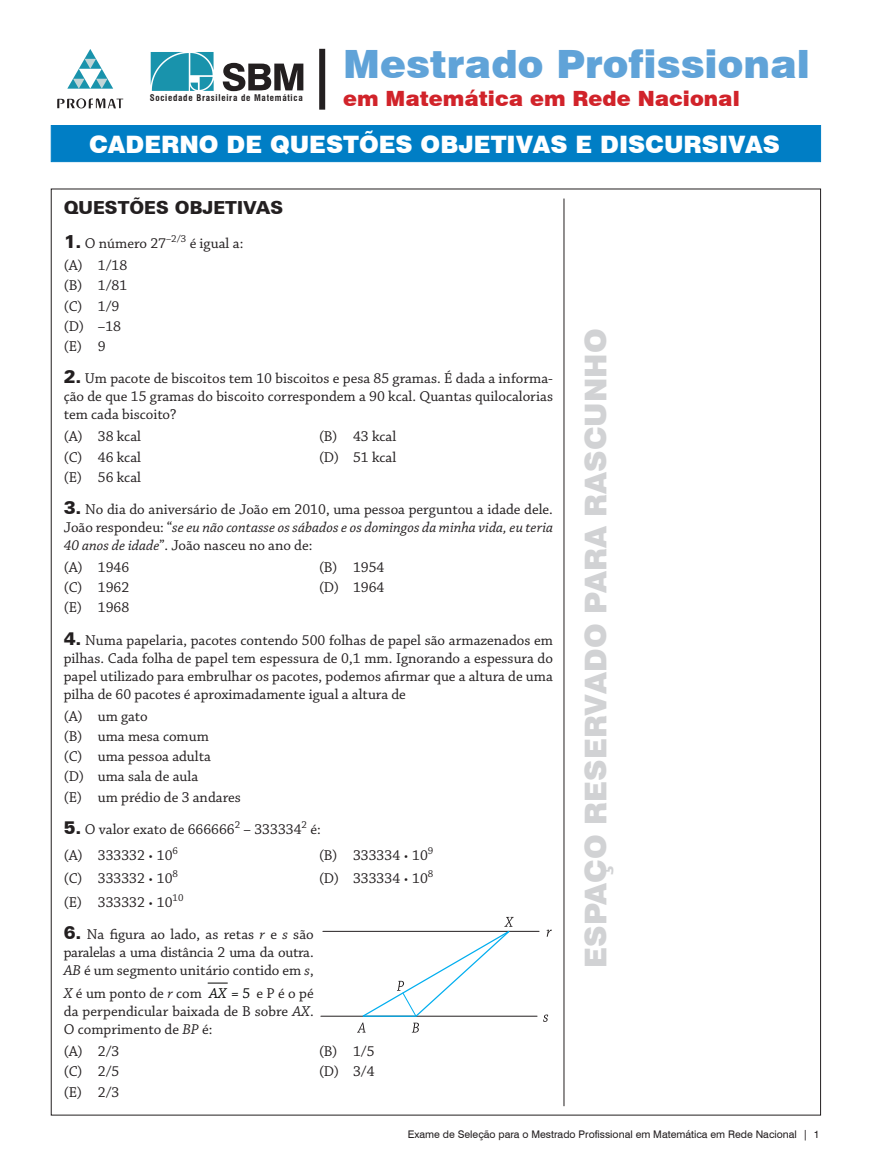
<style>
.page{position:relative;width:872px;height:1170px;background:#fff}
.page>*{position:absolute;margin:0;border:0;box-sizing:border-box;transform-origin:0 0}
.t1{font:900 39px "Swiss 721 BT";color:#60a3d8}
.t2{font:900 30px "Swiss 721 BT";color:#d1d2d4}
.t3{font:900 24px "Swiss 721 BT";color:#fff}
.t4{font:900 21px "Swiss 721 BT";color:#d1232a}
.t5{font:900 18px "Zurich BT";color:#231f20}
.t6{font:15px/18px "Chaparral Pro";color:#231f20;text-align:justify}
.t7{font:10.5px "Swiss 721 BT";color:#231f20}
.t8{font:700 condensed 9px "Swiss 721 BT";letter-spacing:.08em;color:#231f20}
.s1{font-family:"Zurich BT";font-weight:900;font-size:18px}
.s2{font-style:italic}
.s3{font-family:"Zurich BT";font-stretch:condensed;font-size:9px}
.s4{font-style:italic;color:#040503}
.s5{color:#040503}
</style>
<div class="page">
<hr style="left:563px;top:198px;width:1px;height:908px;background:#231f20">
<svg style="left:208px;top:982px;width:19px;height:1px"></svg>
<hr style="left:323px;top:930px;width:216px;height:1px;background:#231f20">
<hr style="left:321px;top:1015px;width:216px;height:1px;background:#231f20">
<svg style="left:546px;top:929px;width:6px;height:7px"></svg>
<svg style="left:543px;top:1014px;width:5px;height:7px"></svg>
<svg style="left:357px;top:916px;width:156px;height:116px"></svg>
<svg style="left:57px;top:98px;width:66px;height:10px"></svg>
<svg style="left:67px;top:49px;width:46px;height:40px"></svg>
<svg style="left:151px;top:52px;width:63px;height:39px;background:#3ba3b8"></svg>
<svg style="left:223px;top:63px;width:80px;height:28px"></svg>
<div style="left:319px;top:49px;width:6px;height:61px;background:#231f20"></div>
<div style="left:51px;top:125px;width:770px;height:37px;background:#007ec5;border:1px solid #007ec5"></div>
<h1 class="t1" style="left:343px;top:41px;width:468px">Mestrado Profissional</h1>
<h3 class="t4" style="left:343px;top:86px;width:398px">em Matemática em Rede Nacional</h3>
<h3 class="t3" style="left:89px;top:129px;width:692px">CADERNO DE QUESTÕES OBJETIVAS E DISCURSIVAS</h3>
<p class="t8" style="left:150px;top:92px;width:154px">Sociedade Brasileira de Matemática</p>
<p class="t5" style="left:64px;top:196px;width:221px">QUESTÕES OBJETIVAS</p>
<p class="t6" style="left:64px;top:233px;width:181px;line-height:22.2px"><span class="s1">1.</span> O número 27<sup>–2/3</sup> é igual a: (A) 1/18</p>
<p class="t6" style="left:64px;top:276px;width:65px;line-height:20.1px;text-align:left">(B) 1/81 (C) 1/9 (D) –18 (E) 9</p>
<p class="t6" style="left:64px;top:370px;width:491px"><span class="s1">2.</span> Um pacote de biscoitos tem 10 biscoitos e pesa 85 gramas. É dada a informa&shy;ção de que 15 gramas do biscoito correspondem a 90 kcal. Quantas quilocalorias tem cada biscoito?</p>
<p class="t6" style="left:64px;top:428px;width:79px">(A) 38 kcal</p>
<p class="t6" style="left:319px;top:428px;width:79px">(B) 43 kcal</p>
<p class="t6" style="left:64px;top:448px;width:79px">(C) 46 kcal</p>
<p class="t6" style="left:319px;top:448px;width:79px">(D) 51 kcal</p>
<p class="t6" style="left:64px;top:468px;width:79px">(E) 56 kcal</p>
<p class="t6" style="left:64px;top:500px;width:491px"><span class="s1">3.</span> No dia do aniversário de João em 2010, uma pessoa perguntou a idade dele.<br>João respondeu: “<span class="s2">se eu não contasse os sábados e os domingos da minha vida, eu teria 40 anos de idade</span>”. João nasceu no ano de:</p>
<p class="t6" style="left:64px;top:559px;width:67px">(A) 1946</p>
<p class="t6" style="left:319px;top:559px;width:67px">(B) 1954</p>
<p class="t6" style="left:64px;top:579px;width:67px">(C) 1962</p>
<p class="t6" style="left:319px;top:579px;width:67px">(D) 1964</p>
<p class="t6" style="left:64px;top:599px;width:67px">(E) 1968</p>
<p class="t6" style="left:64px;top:631px;width:491px"><span class="s1">4.</span> Numa papelaria, pacotes contendo 500 folhas de papel são armazenados em pilhas. Cada folha de papel tem espessura de 0,1 mm. Ignorando a espessura do papel utilizado para embrulhar os pacotes, podemos afirmar que a altura de uma pilha de 60 pacotes é aproximadamente igual a altura de</p>
<p class="t6" style="left:64px;top:706px;width:179px;line-height:20.1px;text-align:left">(A) um gato<br>(B) uma mesa comum<br>(C) uma pessoa adulta<br>(D) uma sala de aula<br>(E) um prédio de 3 andares</p>
<p class="t6" style="left:64px;top:816px;width:258px;line-height:25.8px"><span class="s1">5.</span> O valor exato de 666666<sup>2</sup> – 333334<sup>2</sup> é: (A) 333332 <span class="s3">•</span> 10<sup>6</sup></p>
<p class="t6" style="left:319px;top:846px;width:116px">(B) 333334 <span class="s3">•</span> 10<sup>9</sup></p>
<p class="t6" style="left:64px;top:870px;width:116px">(C) 333332 <span class="s3">•</span> 10<sup>8</sup></p>
<p class="t6" style="left:319px;top:870px;width:116px">(D) 333334 <span class="s3">•</span> 10<sup>8</sup></p>
<p class="t6" style="left:64px;top:893px;width:121px">(E) 333332 <span class="s3">•</span> 10<sup>10</sup></p>
<p class="t6" style="left:64px;top:926px;width:251px"><span class="s1">6.</span> Na figura ao lado, as retas <span class="s2">r</span> e <span class="s2">s</span> são paralelas a uma distância 2 uma da outra.<br><span class="s2">AB</span> é um segmento unitário contido em <span class="s2">s</span>,</p>
<p class="t6" style="left:64px;top:984px;width:251px"><span class="s2">X</span> é um ponto de <span class="s2">r</span> com <span class="s4">AX</span> <span class="s5">= 5</span> e P é o pé da perpendicular baixada de B sobre <span class="s2">AX</span>.<br>O comprimento de <span class="s2">BP</span> é:</p>
<p class="t6" style="left:64px;top:1042px;width:57px">(A) 2/3</p>
<p class="t6" style="left:319px;top:1042px;width:57px">(B) 1/5</p>
<p class="t6" style="left:64px;top:1063px;width:57px">(C) 2/5</p>
<p class="t6" style="left:319px;top:1063px;width:57px">(D) 3/4</p>
<p class="t6" style="left:64px;top:1083px;width:57px">(E) 2/3</p>
<h2 class="t2" style="left:578px;top:967px;width:640px;rotate:-90deg">ESPAÇO RESERVADO PARA RASCUNHO</h2>
<p class="t7" style="left:408px;top:1127px;width:413px">Exame de Seleção para o Mestrado Profissional em Matemática em Rede Nacional | 1</p>
</div>
